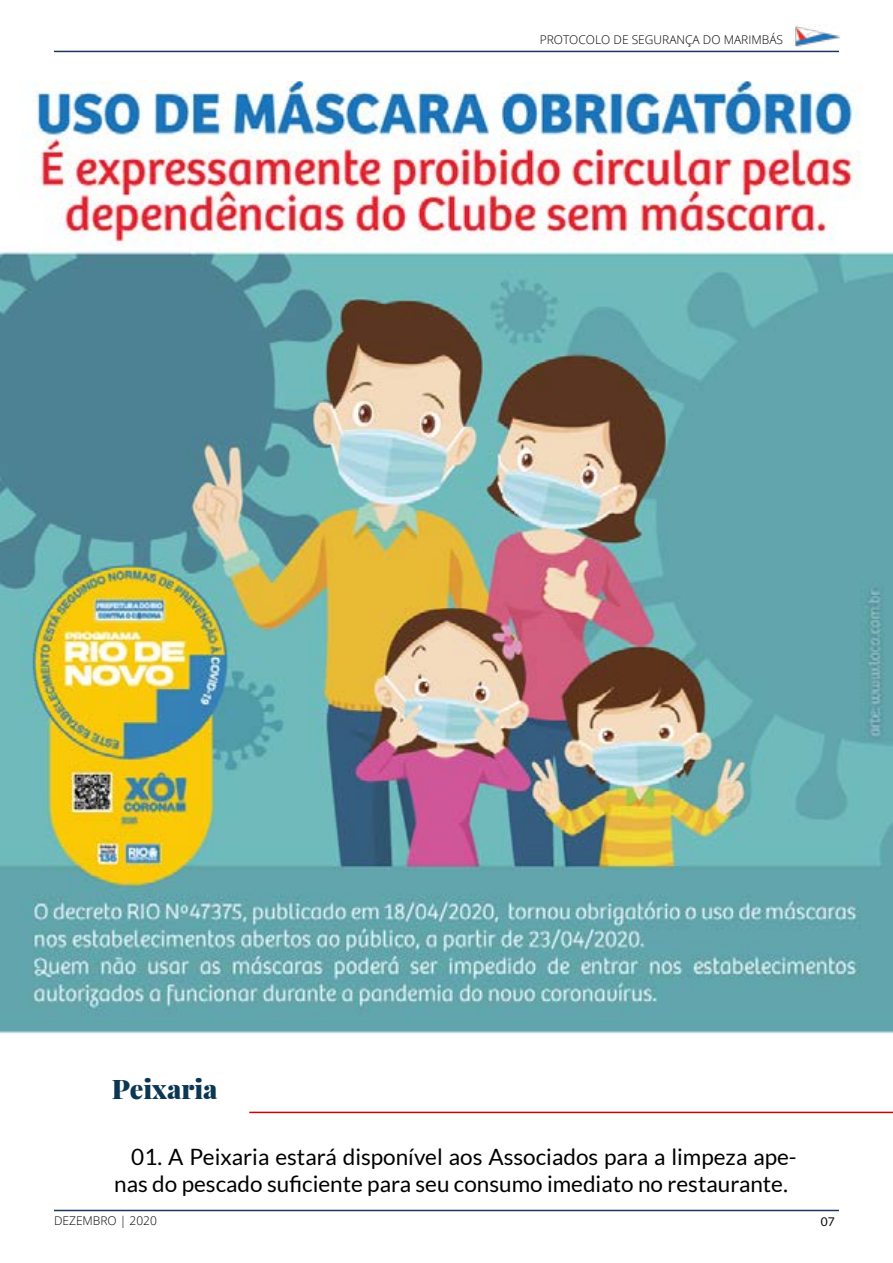
<style>
.page{position:relative;width:893px;height:1263px;background:#fff}
.page>*{position:absolute;margin:0;border:0;box-sizing:border-box;transform-origin:0 0}
.t1{font:900 27px "Playfair Display";color:#0b3754}
.t2{font:22.5px/27px "Lato";color:#000}
.t3{font:300 12px "Open Sans";color:#000}
.t4{font:12px "Lato";color:#000}
.s1{font-family:"Bree";font-weight:300;font-size:24px}
</style>
<div class="page">
<hr style="left:54px;top:51px;width:785px;height:1px;background:#1a3660">
<img style="left:795px;top:25px;width:45px;height:22px">
<hr style="left:54px;top:1210px;width:785px;height:1px;background:#1a3660">
<hr style="left:249px;top:1112px;width:644px;height:1px;background:#d40000">
<img style="left:0;top:81px;width:893px;height:953px">
<p class="t3" style="left:540px;top:31px;width:245px">PROTOCOLO DE SEGURANÇA DO MARIMBÁS</p>
<p class="t1" style="left:112px;top:1071px;width:107px">Peixaria</p>
<p class="t2" style="left:114px;top:1143px;width:684px;text-indent:17px">01. A Peixaria estará disponível aos Associados para a limpeza ape&shy;nas do pescado suficiente para seu consumo imediato no restaurante<span class="s1">.</span></p>
<p class="t3" style="left:54px;top:1212px;width:104px">DEZEMBRO | 2020</p>
<p class="t4" style="left:821px;top:1215px;width:15px">07</p>
</div>
